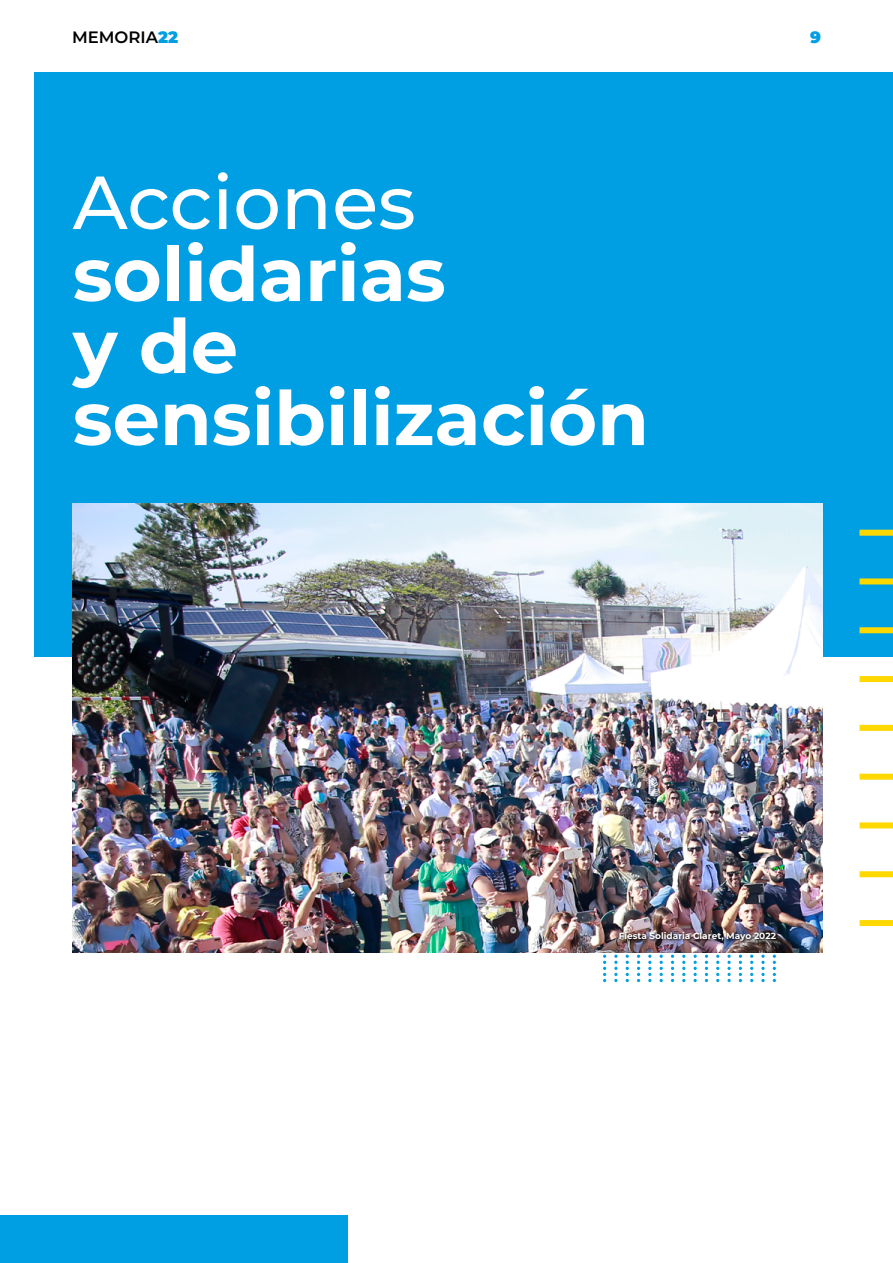
<style>
.page{position:relative;width:893px;height:1263px;background:#fff}
.page>*{position:absolute;margin:0;border:0;box-sizing:border-box;transform-origin:0 0}
.t1{font:700 75px/72px "Montserrat";color:#fff}
.t2{font:500 75px "Montserrat";color:#fff}
.t3{font:600 16.5px "Montserrat";color:#000}
.t4{font:900 16.5px "Montserrat";color:#009fe3}
.t5{font:700 9px "Montserrat";color:#fff}
.s1{font-weight:900;color:#009fe3}
</style>
<div class="page">
<div style="left:34px;top:72px;width:859px;height:585px;background:#009fe3"></div>
<svg style="left:603px;top:952px;width:3px;height:30px"></svg>
<svg style="left:614px;top:952px;width:4px;height:30px"></svg>
<svg style="left:626px;top:952px;width:3px;height:30px"></svg>
<svg style="left:637px;top:952px;width:3px;height:30px"></svg>
<svg style="left:648px;top:952px;width:3px;height:30px"></svg>
<svg style="left:660px;top:952px;width:3px;height:30px"></svg>
<svg style="left:671px;top:952px;width:3px;height:30px"></svg>
<svg style="left:682px;top:952px;width:3px;height:30px"></svg>
<svg style="left:693px;top:952px;width:4px;height:30px"></svg>
<svg style="left:705px;top:952px;width:3px;height:30px"></svg>
<svg style="left:716px;top:952px;width:3px;height:30px"></svg>
<svg style="left:727px;top:952px;width:4px;height:30px"></svg>
<svg style="left:739px;top:952px;width:3px;height:30px"></svg>
<svg style="left:750px;top:952px;width:3px;height:30px"></svg>
<svg style="left:761px;top:952px;width:4px;height:30px"></svg>
<svg style="left:773px;top:952px;width:3px;height:30px"></svg>
<div style="left:860px;top:530px;width:33px;height:6px;background:#ffd800"></div>
<div style="left:860px;top:920px;width:33px;height:6px;background:#ffd800"></div>
<div style="left:860px;top:871px;width:33px;height:6px;background:#ffd800"></div>
<div style="left:860px;top:822px;width:33px;height:6px;background:#ffd800"></div>
<div style="left:860px;top:774px;width:33px;height:6px;background:#ffd800"></div>
<div style="left:860px;top:725px;width:33px;height:6px;background:#ffd800"></div>
<div style="left:860px;top:676px;width:33px;height:6px;background:#ffd800"></div>
<div style="left:860px;top:627px;width:33px;height:6px;background:#ffd800"></div>
<div style="left:860px;top:578px;width:33px;height:6px;background:#ffd800"></div>
<div style="left:0;top:1216px;width:348px;height:47px;background:#009fe3"></div>
<img style="left:72px;top:503px;width:751px;height:449px">
<img style="left:617px;top:929px;width:161px;height:14px">
<h2 class="t3" style="left:72px;top:25px;width:108px">MEMORIA<span class="s1">22</span></h2>
<h2 class="t4" style="left:810px;top:25px;width:12px">9</h2>
<h1 class="t2" style="left:73px;top:150px;width:344px">Acciones</h1>
<h1 class="t1" style="left:73px;top:235px;width:578px">solidarias<br>y de sensibilización</h1>
<p class="t5" style="left:619px;top:929px;width:159px">Fiesta Solidaria Claret, Mayo 2022</p>
</div>
